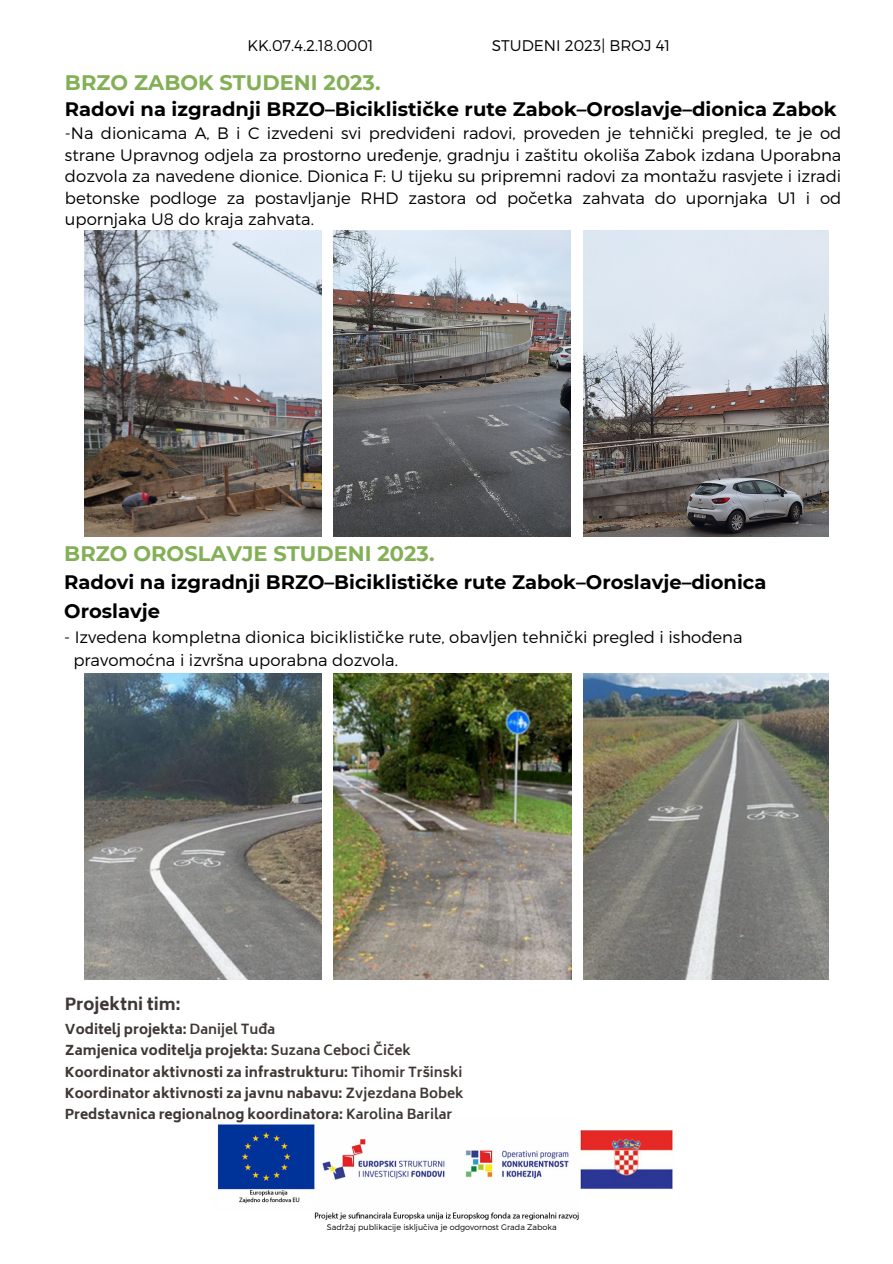
<style>
.page{position:relative;width:893px;height:1264px;background:#fff}
.page>*{position:absolute;margin:0;border:0;box-sizing:border-box;transform-origin:0 0}
.t1{font:700 21px "Montserrat";color:#83b056}
.t2{font:700 19.5px/28px "Montserrat";color:#000}
.t3{font:300 16.5px/21.3px "Montserrat";color:#000;text-align:justify}
.t4{font:800 16.5px "Biryani";color:#403835}
.t5{font:300 15.45px "Montserrat";color:#000}
.t6{font:800 13.5px "Biryani";color:#403835}
.t7{font:300 7.95px "Montserrat";color:#000}
.s1{font-weight:700}
</style>
<div class="page">
<img style="left:217px;top:1124px;width:457px;height:96px">
<img style="left:85px;top:673px;width:237px;height:306px">
<img style="left:583px;top:673px;width:245px;height:306px">
<img style="left:334px;top:673px;width:237px;height:306px">
<img style="left:85px;top:231px;width:237px;height:305px">
<img style="left:334px;top:231px;width:237px;height:305px">
<img style="left:583px;top:231px;width:245px;height:305px">
<p class="t5" style="left:247px;top:36px;width:128px">KK.07.4.2.18.0001</p>
<p class="t5" style="left:492px;top:36px;width:180px">STUDENI 2023| BROJ 41</p>
<p class="t1" style="left:65px;top:70px;width:317px">BRZO ZABOK STUDENI 2023.</p>
<p class="t2" style="left:65px;top:95px;width:773px">Radovi na izgradnji BRZO–Biciklističke rute Zabok–Oroslavje–dionica Zabok</p>
<p class="t3" style="left:65px;top:122px;width:777px">-Na dionicama A, B i C izvedeni svi predviđeni radovi, proveden je tehnički pregled, te je od strane Upravnog odjela za prostorno uređenje, gradnju i zaštitu okoliša Zabok izdana Uporabna dozvola za navedene dionice. Dionica F: U tijeku su pripremni radovi za montažu rasvjete i izradi betonske podloge za postavljanje RHD zastora od početka zahvata do upornjaka U1 i od upornjaka U8 do kraja zahvata.</p>
<p class="t1" style="left:64px;top:541px;width:371px">BRZO OROSLAVJE STUDENI 2023.</p>
<p class="t2" style="left:64px;top:568px;width:703px">Radovi na izgradnji BRZO–Biciklističke rute Zabok–Oroslavje–dionica<br>Oroslavje</p>
<p class="t3" style="left:64px;top:626px;width:679px">- Izvedena kompletna dionica biciklističke rute, obavljen tehnički pregled i ishođena</p>
<p class="t3" style="left:73px;top:648px;width:326px">pravomoćna i izvršna uporabna dozvola.</p>
<p class="t4" style="left:65px;top:994px;width:117px">Projektni tim:</p>
<p class="t6" style="left:65px;top:1021px;width:212px">Voditelj projekta: <span class="s1">Danijel Tuđa</span></p>
<p class="t6" style="left:65px;top:1042px;width:347px">Zamjenica voditelja projekta: <span class="s1">Suzana Ceboci Čiček</span></p>
<p class="t6" style="left:65px;top:1064px;width:399px">Koordinator aktivnosti za infrastrukturu: <span class="s1">Tihomir Tršinski</span></p>
<p class="t6" style="left:65px;top:1085px;width:400px">Koordinator aktivnosti za javnu nabavu: <span class="s1">Zvjezdana Bobek</span></p>
<p class="t6" style="left:65px;top:1106px;width:389px">Predstavnica regionalnog koordinatora: <span class="s1">Karolina Barilar</span></p>
<p class="t7" style="left:327px;top:1222px;width:231px">Sadržaj publikacije isključiva je odgovornost Grada Zaboka</p>
</div>
